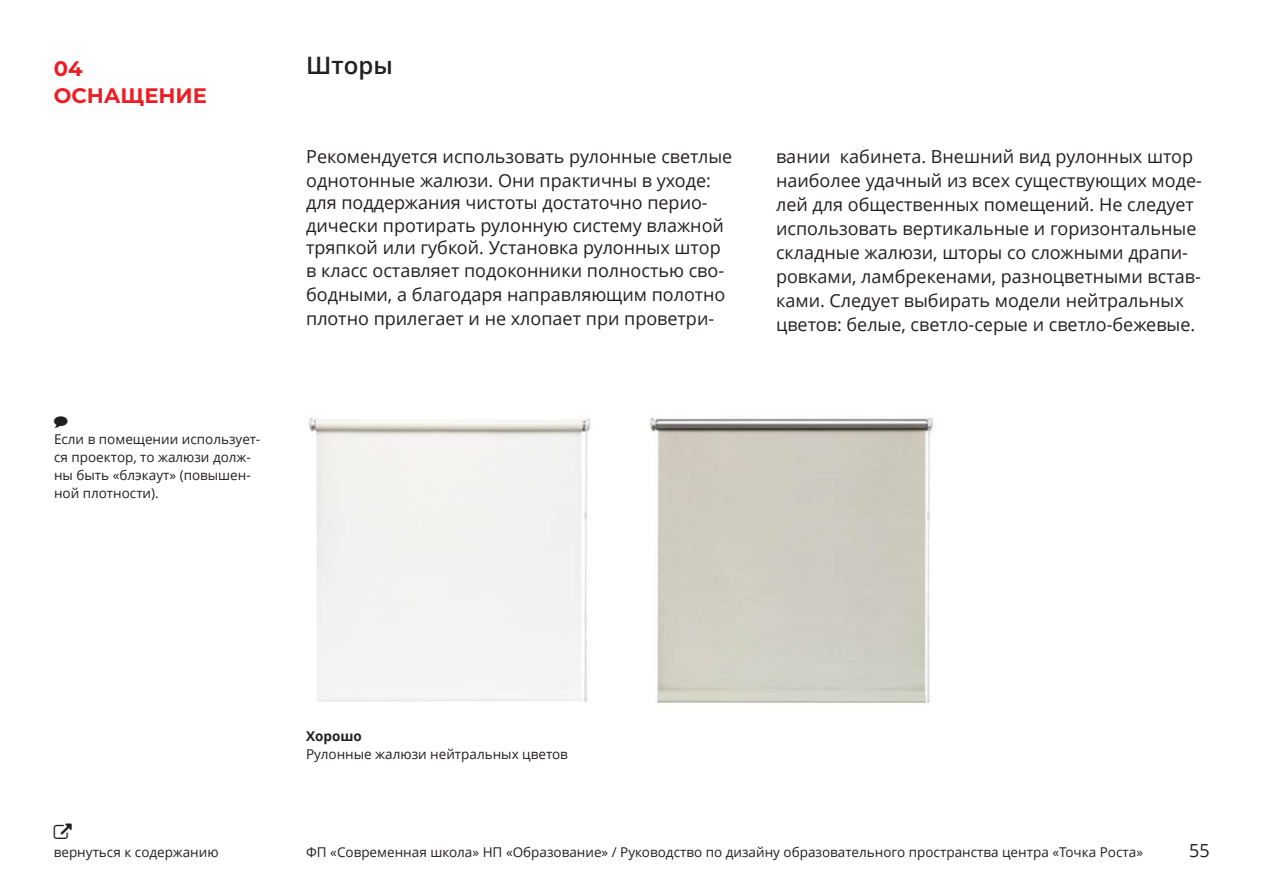
<style>
.page{position:relative;width:1263px;height:893px;background:#fff}
.page>*{position:absolute;margin:0;border:0;box-sizing:border-box;transform-origin:0 0}
.t1{font:600 24px "Open Sans";color:#231f20}
.t2{font:700 21px/27px "Montserrat";color:#ee1d23}
.t3{font:18px/23.1px "Open Sans";color:#231f20}
.t4{font:13.5px/18px "Open Sans";color:#231f20}
.t5{font:700 13.5px "Open Sans";color:#231f20}
</style>
<div class="page">
<img style="left:309px;top:417px;width:282px;height:286px">
<img style="left:649px;top:417px;width:284px;height:286px">
<p class="t2" style="left:54px;top:57px;width:155px">04<br>ОСНАЩЕНИЕ</p>
<p class="t4" style="left:54px;top:430px;width:208px">Если в помещении использует&shy;ся проектор, то жалюзи долж&shy;ны быть «блэкаут» (повышен&shy;ной плотности).</p>
<h1 class="t1" style="left:306px;top:49px;width:88px">Шторы</h1>
<p class="t3" style="left:306px;top:144px;width:428px">Рекомендуется использовать рулонные светлые однотонные жалюзи. Они практичны в уходе: для поддержания чистоты достаточно перио&shy;дически протирать рулонную систему влажной тряпкой или губкой. Установка рулонных штор в класс оставляет подоконники полностью сво&shy;бодными, а благодаря направляющим полотно плотно прилегает и не хлопает при проветри-</p>
<p class="t3" style="left:776px;top:144px;width:427px;line-height:24px">вании кабинета. Внешний вид рулонных штор наиболее удачный из всех существующих моде&shy;лей для общественных помещений. Не следует использовать вертикальные и горизонтальные складные жалюзи, шторы со сложными драпи&shy;ровками, ламбрекенами, разноцветными встав&shy;ками. Следует выбирать модели нейтральных цветов: белые, светло-серые и светло-бежевые.</p>
<p class="t5" style="left:306px;top:728px;width:57px">Хорошо</p>
<p class="t4" style="left:306px;top:744px;width:263px">Рулонные жалюзи нейтральных цветов</p>
<p class="t4" style="left:54px;top:842px;width:166px">вернуться к содержанию</p>
<p class="t4" style="left:306px;top:842px;width:838px">ФП «Современная школа» НП «Образование» / Руководство по дизайну образовательного пространства центра «Точка Роста»</p>
<p class="t3" style="left:1189px;top:839px;width:22px">55</p>
</div>
